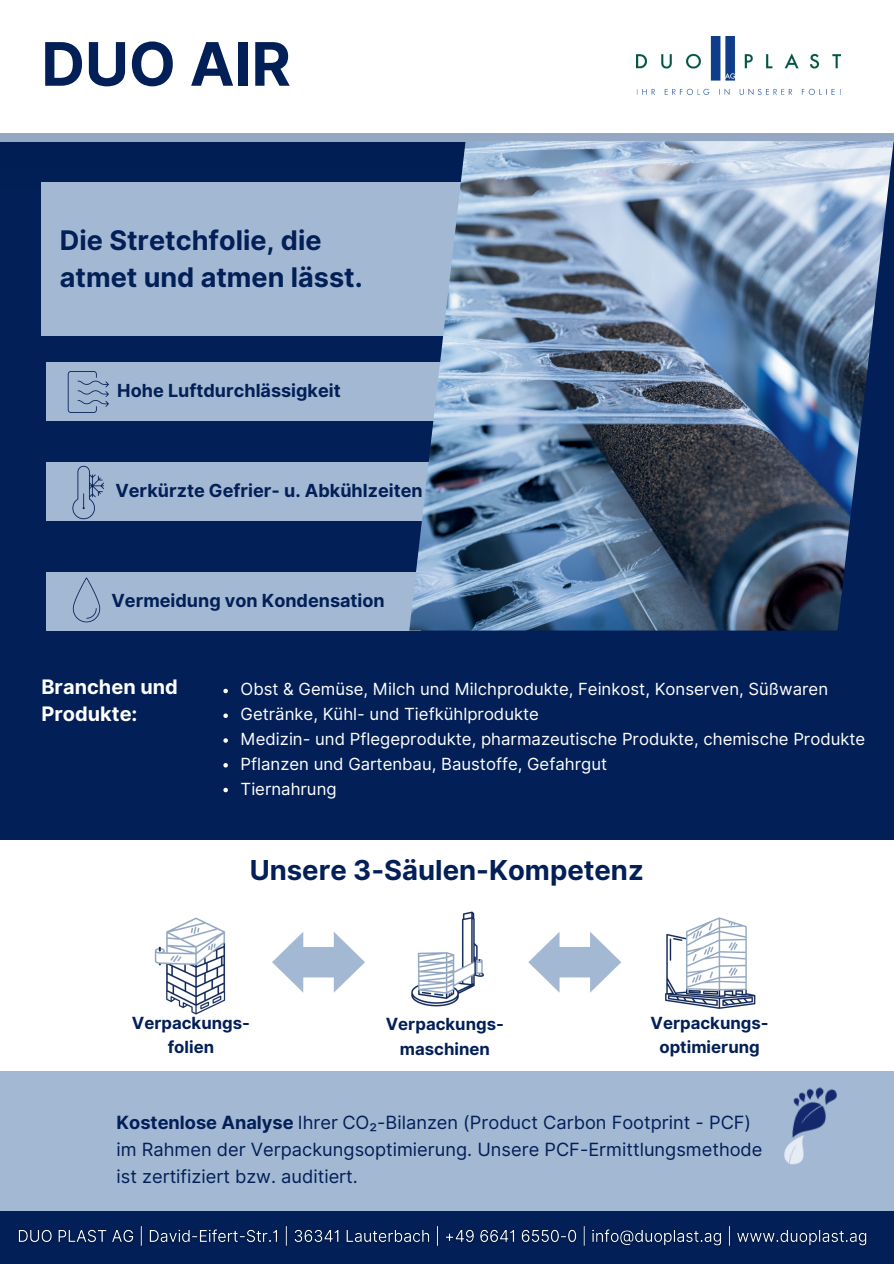
<style>
.page{position:relative;width:894px;height:1264px;background:#fff}
.page>*{position:absolute;margin:0;border:0;box-sizing:border-box;transform-origin:0 0}
.t1{font:700 60px "Inter";color:#021f57}
.t2{font:700 27.45px "Inter";color:#021f57}
.t3{font:700 27px/37.2px "Inter";color:#021f57}
.t4{font:700 19.95px/27px "Inter";color:#fff}
.t5{font:18.15px/27px "Inter";color:#021f57}
.t6{font:700 18px "Inter";color:#021f57}
.t7{font:16.65px/24.8px "Inter";color:#fff}
.t8{font:700 16.65px/24.8px "Inter";color:#021f57;text-align:center}
.s1{font-weight:700}
</style>
<div class="page">
<div style="left:0;top:0;width:893px;height:1263px;background:#021f57"></div>
<div style="left:0;top:840px;width:893px;height:231px;background:#fff"></div>
<div style="left:0;top:0;width:893px;height:133px;background:#fff"></div>
<div style="left:0;top:1071px;width:893px;height:139px;background:#a3b8d3"></div>
<img style="left:753px;top:1071px;width:110px;height:110px">
<img style="left:636px;top:36px;width:204px;height:59px">
<div style="left:0;top:133px;width:893px;height:8px;background:#95a8c3"></div>
<div style="left:41px;top:182px;width:434px;height:154px;background:#a3b8d3"></div>
<div style="left:46px;top:362px;width:396px;height:58px;background:#a3b8d3"></div>
<img style="left:57px;top:371px;width:59px;height:50px">
<div style="left:46px;top:462px;width:396px;height:58px;background:#a3b8d3"></div>
<img style="left:57px;top:465px;width:61px;height:56px">
<div style="left:46px;top:572px;width:375px;height:58px;background:#a3b8d3"></div>
<img style="left:409px;top:141px;width:484px;height:489px">
<img style="left:72px;top:577px;width:29px;height:46px">
<img style="left:18px;top:1226px;width:849px;height:20px">
<svg style="left:223px;top:688px;width:5px;height:5px"></svg>
<svg style="left:223px;top:713px;width:5px;height:5px"></svg>
<svg style="left:223px;top:738px;width:5px;height:4px"></svg>
<svg style="left:223px;top:763px;width:5px;height:4px"></svg>
<svg style="left:223px;top:787px;width:5px;height:5px"></svg>
<img style="left:411px;top:911px;width:73px;height:96px">
<img style="left:665px;top:917px;width:91px;height:92px">
<img style="left:154px;top:917px;width:72px;height:97px">
<svg style="left:272px;top:932px;width:93px;height:60px"></svg>
<svg style="left:528px;top:932px;width:93px;height:60px"></svg>
<h1 class="t1" style="left:41px;top:20px;width:251px">DUO AIR</h1>
<h3 class="t3" style="left:60px;top:222px;width:304px">Die Stretchfolie, die atmet und atmen lässt.</h3>
<p class="t6" style="left:117px;top:378px;width:225px">Hohe Luftdurchlässigkeit</p>
<p class="t6" style="left:115px;top:477px;width:309px">Verkürzte Gefrier- u. Abkühlzeiten</p>
<p class="t6" style="left:111px;top:587px;width:275px">Vermeidung von Kondensation</p>
<p class="t4" style="left:41px;top:673px;width:138px">Branchen und<br>Produkte:</p>
<p class="t7" style="left:240px;top:677px;width:626px">Obst &amp; Gemüse, Milch und Milchprodukte, Feinkost, Konserven, Süßwaren Getränke, Kühl- und Tiefkühlprodukte<br>Medizin- und Pflegeprodukte, pharmazeutische Produkte, chemische Produkte Pflanzen und Gartenbau, Baustoffe, Gefahrgut<br>Tiernahrung</p>
<h2 class="t2" style="left:249px;top:850px;width:395px">Unsere 3-Säulen-Kompetenz</h2>
<p class="t8" style="left:132px;top:1010px;width:120px">Verpackungs&shy;folien</p>
<p class="t8" style="left:385px;top:1011px;width:120px">Verpackungs&shy;maschinen</p>
<p class="t8" style="left:650px;top:1010px;width:120px">Verpackungs&shy;optimierung</p>
<p class="t5" style="left:117px;top:1109px;width:647px"><span class="s1">Kostenlose Analyse</span> Ihrer CO₂-Bilanzen (Product Carbon Footprint - PCF) im Rahmen der Verpackungsoptimierung. Unsere PCF-Ermittlungsmethode ist zertifiziert bzw. auditiert.</p>
</div>
